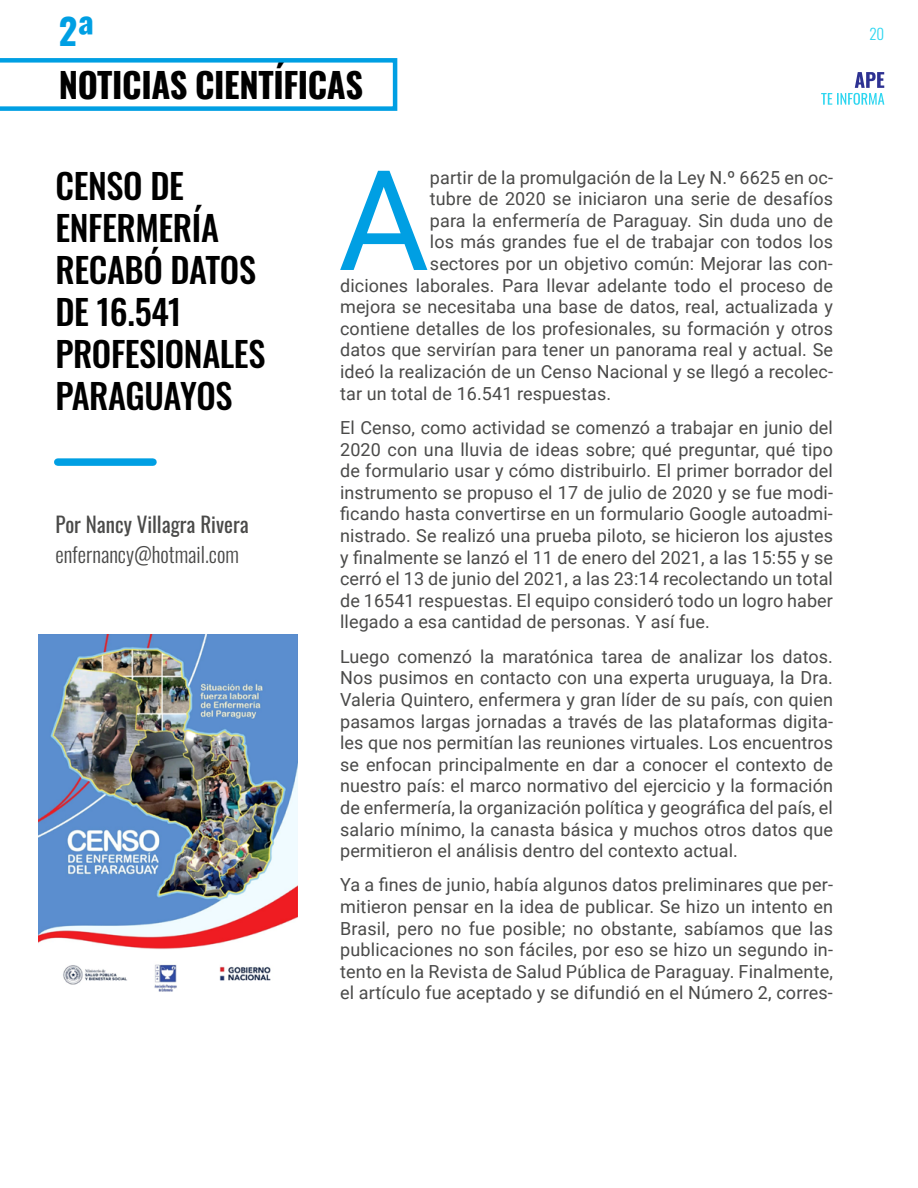
<style>
.page{position:relative;width:918px;height:1188px;background:#fff}
.page>*{position:absolute;margin:0;border:0;box-sizing:border-box;transform-origin:0 0}
.t1{font:139.5px "Roboto";color:#009fe3}
.t2{font:700 36px "Oswald";color:#009fe3}
.t3{font:500 34.5px/42px "Oswald";letter-spacing:-.01em;color:#000}
.t4{font:700 34.5px "Oswald";letter-spacing:-.01em;color:#000}
.t5{font:21px "Oswald";color:#4a4a49}
.t6{font:300 21px "Oswald";color:#4a4a49}
.t7{font:18px/21.6px "Roboto";letter-spacing:.005em;color:#4a4a49;text-align:justify}
.t8{font:300 15px "Oswald";color:#2dd6f0}
</style>
<div class="page">
<svg style="left:821px;top:72px;width:63px;height:33px"></svg>
<svg style="left:0;top:58px;width:397px;height:53px"></svg>
<div style="left:58px;top:458px;width:95px;height:8px;background:#009fe3"></div>
<img style="left:39px;top:634px;width:259px;height:358px">
<h2 class="t2" style="left:59px;top:-1px;width:37px">2ª</h2>
<h3 class="t4" style="left:59px;top:54px;width:306px">NOTICIAS CIENTÍFICAS</h3>
<h3 class="t3" style="left:55px;top:162px;width:212px">CENSO DE<br>ENFERMERÍA<br>RECABÓ DATOS<br>DE 16.541<br>PROFESIONALES<br>PARAGUAYOS</h3>
<p class="t5" style="left:55px;top:506px;width:195px">Por Nancy Villagra Rivera</p>
<p class="t6" style="left:55px;top:536px;width:185px">enfernancy@hotmail.com</p>
<h1 class="t1" style="left:338px;top:123px;width:92px">A</h1>
<p class="t7" style="left:430px;top:166px;width:405px">partir de la promulgación de la Ley N.º 6625 en oc-</p>
<p class="t7" style="left:430px;top:187px;width:405px">tubre de 2020 se iniciaron una serie de desafíos</p>
<p class="t7" style="left:430px;top:209px;width:404px">para la enfermería de Paraguay. Sin duda uno de</p>
<p class="t7" style="left:430px;top:231px;width:405px">los más grandes fue el de trabajar con todos los</p>
<p class="t7" style="left:430px;top:252px;width:404px">sectores por un objetivo común: Mejorar las con-</p>
<p class="t7" style="left:340px;top:274px;width:494px">diciones laborales. Para llevar adelante todo el proceso de</p>
<p class="t7" style="left:340px;top:295px;width:494px">mejora se necesitaba una base de datos, real, actualizada y</p>
<p class="t7" style="left:340px;top:317px;width:494px">contiene detalles de los profesionales, su formación y otros</p>
<p class="t7" style="left:340px;top:339px;width:494px">datos que servirían para tener un panorama real y actual. Se</p>
<p class="t7" style="left:340px;top:360px;width:494px">ideó la realización de un Censo Nacional y se llegó a recolec-</p>
<p class="t7" style="left:340px;top:382px;width:273px">tar un total de 16.541 respuestas.</p>
<p class="t7" style="left:340px;top:416px;width:494px">El Censo, como actividad se comenzó a trabajar en junio del 2020 con una lluvia de ideas sobre; qué preguntar, qué tipo de formulario usar y cómo distribuirlo. El primer borrador del instrumento se propuso el 17 de julio de 2020 y se fue modi&shy;ficando hasta convertirse en un formulario Google autoadmi&shy;nistrado. Se realizó una prueba piloto, se hicieron los ajustes y finalmente se lanzó el 11 de enero del 2021, a las 15:55 y se cerró el 13 de junio del 2021, a las 23:14 recolectando un total de 16541 respuestas. El equipo consideró todo un logro haber llegado a esa cantidad de personas. Y así fue.</p>
<p class="t7" style="left:340px;top:645px;width:494px">Luego comenzó la maratónica tarea de analizar los datos.<br>Nos pusimos en contacto con una experta uruguaya, la Dra.<br>Valeria Quintero, enfermera y gran líder de su país, con quien pasamos largas jornadas a través de las plataformas digita&shy;les que nos permitían las reuniones virtuales. Los encuentros se enfocan principalmente en dar a conocer el contexto de nuestro país: el marco normativo del ejercicio y la formación de enfermería, la organización política y geográfica del país, el salario mínimo, la canasta básica y muchos otros datos que permitieron el análisis dentro del contexto actual.</p>
<p class="t7" style="left:340px;top:874px;width:494px">Ya a fines de junio, había algunos datos preliminares que per&shy;mitieron pensar en la idea de publicar. Se hizo un intento en Brasil, pero no fue posible; no obstante, sabíamos que las publicaciones no son fáciles, por eso se hizo un segundo in&shy;tento en la Revista de Salud Pública de Paraguay. Finalmente, el artículo fue aceptado y se difundió en el Número 2, corres-</p>
<p class="t8" style="left:869px;top:21px;width:17px">20</p>
</div>
